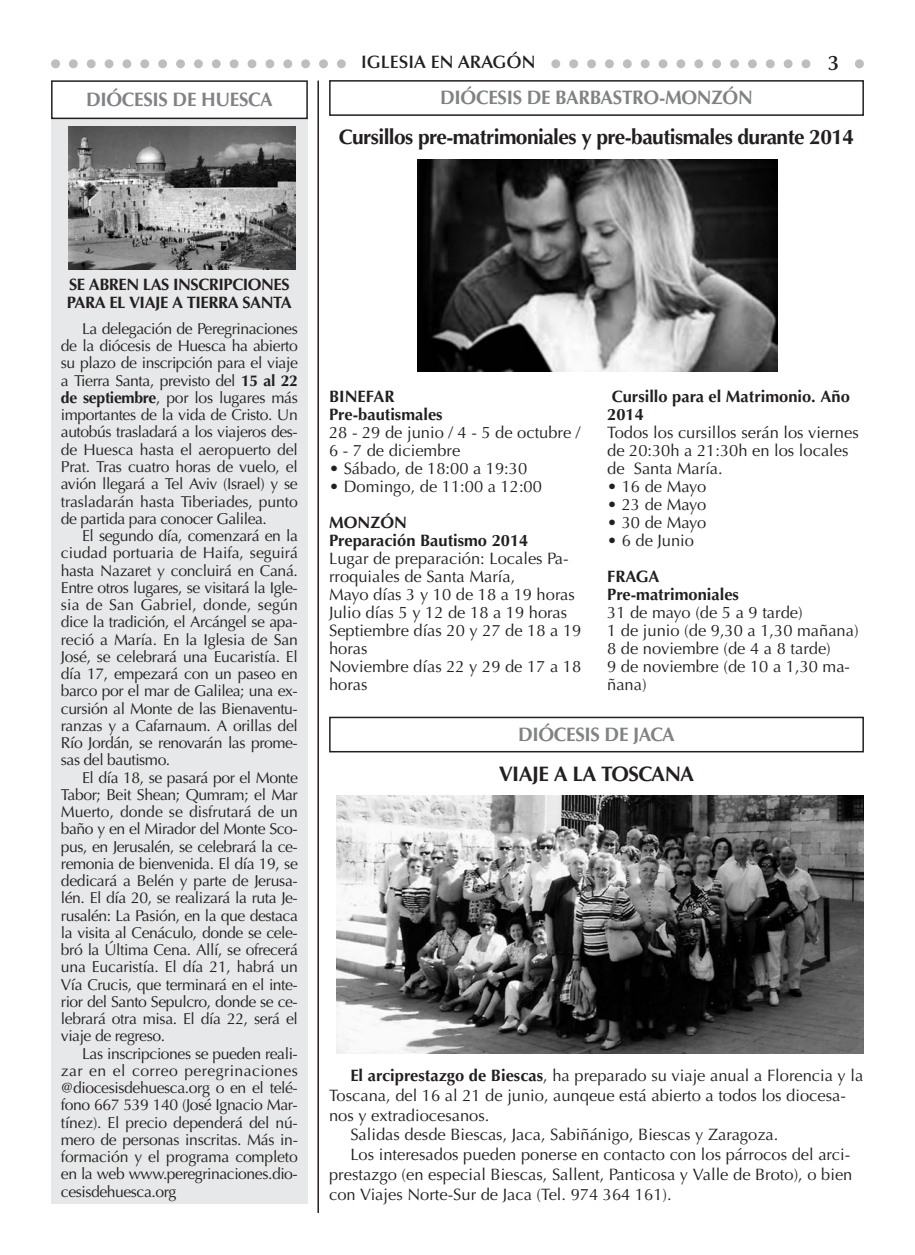
<style>
.page{position:relative;width:915px;height:1255px;background:#fff}
.page>*{position:absolute;margin:0;border:0;box-sizing:border-box;transform-origin:0 0}
.t1{font:700 21px "Optima";letter-spacing:-.03em;color:#231f20}
.t2{font:600 21px "Optima LT Std";color:#231f20}
.t3{font:700 19.5px "Optima";letter-spacing:-.015em;color:#808285}
.t4{font:600 18px "Optima";color:#231f20}
.t5{font:16.5px/18px "Optima";color:#231f20}
.t6{font:700 16.5px/18px "Optima";letter-spacing:-.03em;color:#231f20}
.t7{font:15.75px "Optima";letter-spacing:-.03em;color:#231f20}
.t8{font:15.75px "Optima";letter-spacing:-.005em;color:#231f20}
.t9{font:15.75px "Optima";letter-spacing:-.01em;color:#231f20}
.t10{font:15.75px "Optima";letter-spacing:.025em;color:#231f20}
.t11{font:15.75px "Optima";letter-spacing:.01em;color:#231f20}
.s1{font-weight:700}
</style>
<div class="page">
<div style="left:51px;top:119px;width:257px;height:1084px;background:#e7e8e9"></div>
<svg style="left:51px;top:59px;width:812px;height:9px"></svg>
<div style="left:352px;top:51px;width:192px;height:26px;background:#fff"></div>
<div style="left:818px;top:51px;width:30px;height:26px;background:#fff"></div>
<div style="left:329px;top:80px;width:534px;height:36px;border:2px solid #231f20"></div>
<div style="left:329px;top:716px;width:534px;height:36px;border:2px solid #231f20"></div>
<div style="left:51px;top:80px;width:257px;height:39px;border:2px solid #231f20"></div>
<img style="left:68px;top:127px;width:227px;height:142px">
<hr style="left:317px;top:81px;width:2px;height:1131px;background:#231f20">
<img style="left:336px;top:795px;width:527px;height:258px">
<img style="left:417px;top:159px;width:360px;height:212px">
<p class="t3" style="left:86px;top:91px;width:188px">DIÓCESIS DE HUESCA</p>
<p class="t4" style="left:361px;top:54px;width:175px">IGLESIA EN ARAGÓN</p>
<p class="t2" style="left:827px;top:56px;width:12px">3</p>
<p class="t3" style="left:440px;top:89px;width:314px">DIÓCESIS DE BARBASTRO-MONZÓN</p>
<p class="t1" style="left:338px;top:128px;width:517px">Cursillos pre-matrimoniales y pre-bautismales durante 2014</p>
<p class="t6" style="left:67px;top:277px;width:226px">SE ABREN LAS INSCRIPCIONES<br>PARA EL VIAJE A TIERRA SANTA</p>
<p class="t7" style="left:82px;top:322px;width:217px">La delegación de Peregrinaciones</p>
<p class="t7" style="left:61px;top:339px;width:238px">de la diócesis de Huesca ha abierto</p>
<p class="t7" style="left:61px;top:356px;width:238px">su plazo de inscripción para el viaje</p>
<p class="t7" style="left:61px;top:374px;width:238px">a Tierra Santa, previsto del <span class="s1">15 al 22</span></p>
<p class="t7" style="left:61px;top:391px;width:238px"><span class="s1">de septiembre</span>, por los lugares más</p>
<p class="t7" style="left:61px;top:408px;width:238px">importantes de la vida de Cristo. Un</p>
<p class="t7" style="left:61px;top:425px;width:238px">autobús trasladará a los viajeros des-</p>
<p class="t8" style="left:61px;top:443px;width:238px">de Huesca hasta el aeropuerto del</p>
<p class="t7" style="left:61px;top:460px;width:238px">Prat. Tras cuatro horas de vuelo, el</p>
<p class="t7" style="left:61px;top:477px;width:238px">avión llegará a Tel Aviv (Israel) y se</p>
<p class="t8" style="left:61px;top:494px;width:238px">trasladarán hasta Tiberiades, punto</p>
<p class="t7" style="left:61px;top:512px;width:207px">de partida para conocer Galilea.</p>
<p class="t7" style="left:82px;top:529px;width:217px">El segundo día, comenzará en la</p>
<p class="t8" style="left:61px;top:546px;width:238px">ciudad portuaria de Haifa, seguirá</p>
<p class="t7" style="left:61px;top:563px;width:238px">hasta Nazaret y concluirá en Caná.</p>
<p class="t7" style="left:61px;top:581px;width:238px">Entre otros lugares, se visitará la Igle-</p>
<p class="t11" style="left:61px;top:598px;width:238px">sia de San Gabriel, donde, según</p>
<p class="t7" style="left:61px;top:615px;width:238px">dice la tradición, el Arcángel se apa-</p>
<p class="t9" style="left:61px;top:632px;width:238px">reció a María. En la Iglesia de San</p>
<p class="t7" style="left:61px;top:650px;width:238px">José, se celebrará una Eucaristía. El</p>
<p class="t7" style="left:61px;top:667px;width:238px">día 17, empezará con un paseo en</p>
<p class="t7" style="left:61px;top:684px;width:238px">barco por el mar de Galilea; una ex-</p>
<p class="t7" style="left:61px;top:701px;width:238px">cursión al Monte de las Bienaventu-</p>
<p class="t7" style="left:61px;top:719px;width:238px">ranzas y a Cafarnaum. A orillas del</p>
<p class="t7" style="left:61px;top:736px;width:238px">Río Jordán, se renovarán las prome-</p>
<p class="t7" style="left:61px;top:753px;width:111px">sas del bautismo.</p>
<p class="t7" style="left:82px;top:770px;width:217px">El día 18, se pasará por el Monte</p>
<p class="t7" style="left:61px;top:788px;width:238px">Tabor; Beit Shean; Qumram; el Mar</p>
<p class="t8" style="left:61px;top:805px;width:238px">Muerto, donde se disfrutará de un</p>
<p class="t7" style="left:61px;top:822px;width:238px">baño y en el Mirador del Monte Sco-</p>
<p class="t7" style="left:61px;top:839px;width:238px">pus, en Jerusalén, se celebrará la ce-</p>
<p class="t7" style="left:61px;top:857px;width:238px">remonia de bienvenida. El día 19, se</p>
<p class="t7" style="left:61px;top:874px;width:238px">dedicará a Belén y parte de Jerusa-</p>
<p class="t7" style="left:61px;top:891px;width:238px">lén. El día 20, se realizará la ruta Je-</p>
<p class="t7" style="left:61px;top:908px;width:238px">rusalén: La Pasión, en la que destaca</p>
<p class="t7" style="left:61px;top:926px;width:238px">la visita al Cenáculo, donde se cele-</p>
<p class="t7" style="left:61px;top:943px;width:238px">bró la Última Cena. Allí, se ofrecerá</p>
<p class="t7" style="left:61px;top:960px;width:238px">una Eucaristía. El día 21, habrá un</p>
<p class="t7" style="left:61px;top:977px;width:238px">Vía Crucis, que terminará en el inte-</p>
<p class="t7" style="left:61px;top:995px;width:238px">rior del Santo Sepulcro, donde se ce-</p>
<p class="t7" style="left:61px;top:1012px;width:238px">lebrará otra misa. El día 22, será el</p>
<p class="t7" style="left:61px;top:1029px;width:106px">viaje de regreso.</p>
<p class="t7" style="left:82px;top:1046px;width:217px">Las inscripciones se pueden reali-</p>
<p class="t10" style="left:61px;top:1064px;width:238px">zar en el correo peregrinaciones</p>
<p class="t7" style="left:61px;top:1081px;width:238px">@diocesisdehuesca.org o en el telé-</p>
<p class="t7" style="left:61px;top:1098px;width:238px">fono 667 539 140 (José Ignacio Mar-</p>
<p class="t7" style="left:61px;top:1115px;width:238px">tínez). El precio dependerá del nú-</p>
<p class="t7" style="left:61px;top:1132px;width:238px">mero de personas inscritas. Más in-</p>
<p class="t7" style="left:61px;top:1150px;width:238px">formación y el programa completo</p>
<p class="t7" style="left:61px;top:1167px;width:238px">en la web www.peregrinaciones.dio-</p>
<p class="t7" style="left:61px;top:1184px;width:117px">cesisdehuesca.org</p>
<p class="t5" style="left:329px;top:389px;width:253px"><span class="s1">BINEFAR<br>Pre-bautismales<br></span>28 - 29 de junio / 4 - 5 de octubre /<br>6 - 7 de diciembre</p>
<p class="t5" style="left:329px;top:461px;width:199px">• Sábado, de 18:00 a 19:30</p>
<p class="t5" style="left:329px;top:470px;width:214px;line-height:36px">• Domingo, de 11:00 a 12:00<br><span class="s1">MONZÓN</span></p>
<p class="t5" style="left:329px;top:533px;width:254px"><span class="s1">Preparación Bautismo 2014<br></span>Lugar de preparación: Locales Pa&shy;rroquiales de Santa María,<br>Mayo días 3 y 10 de 18 a 19 horas<br>Julio días 5 y 12 de 18 a 19 horas<br>Septiembre días 20 y 27 de 18 a 19 horas<br>Noviembre días 22 y 29 de 17 a 18 horas</p>
<p class="t5" style="left:607px;top:389px;width:253px"><span class="s1">Cursillo para el Matrimonio. Año<br>2014<br></span>Todos los cursillos serán los viernes de 20:30h a 21:30h en los locales de Santa María.</p>
<p class="t5" style="left:607px;top:479px;width:101px">• 16 de Mayo</p>
<p class="t5" style="left:607px;top:497px;width:101px">• 23 de Mayo</p>
<p class="t5" style="left:607px;top:515px;width:101px">• 30 de Mayo</p>
<p class="t5" style="left:607px;top:524px;width:88px;line-height:36px">• 6 de Junio<br><span class="s1">FRAGA</span></p>
<p class="t5" style="left:607px;top:587px;width:253px"><span class="s1">Pre-matrimoniales<br></span>31 de mayo (de 5 a 9 tarde)<br>1 de junio (de 9,30 a 1,30 mañana)<br>8 de noviembre (de 4 a 8 tarde)<br>9 de noviembre (de 10 a 1,30 ma&shy;ñana)</p>
<p class="t3" style="left:518px;top:726px;width:158px">DIÓCESIS DE JACA</p>
<p class="t1" style="left:498px;top:764px;width:197px">VIAJE A LA TOSCANA</p>
<p class="t5" style="left:350px;top:1067px;width:514px"><span class="s1">El arciprestazgo de Biescas</span>, ha preparado su viaje anual a Florencia y la</p>
<p class="t5" style="left:329px;top:1087px;width:518px">Toscana, del 16 al 21 de junio, aunqeue está abierto a todos los diocesa-</p>
<p class="t5" style="left:329px;top:1107px;width:162px">nos y extradiocesanos.</p>
<p class="t5" style="left:350px;top:1127px;width:429px">Salidas desde Biescas, Jaca, Sabiñánigo, Biescas y Zaragoza.</p>
<p class="t5" style="left:350px;top:1146px;width:501px">Los interesados pueden ponerse en contacto con los párrocos del arci-</p>
<p class="t5" style="left:329px;top:1166px;width:524px">prestazgo (en especial Biescas, Sallent, Panticosa y Valle de Broto), o bien</p>
<p class="t5" style="left:329px;top:1186px;width:344px">con Viajes Norte-Sur de Jaca (Tel. 974 364 161).</p>
</div>
